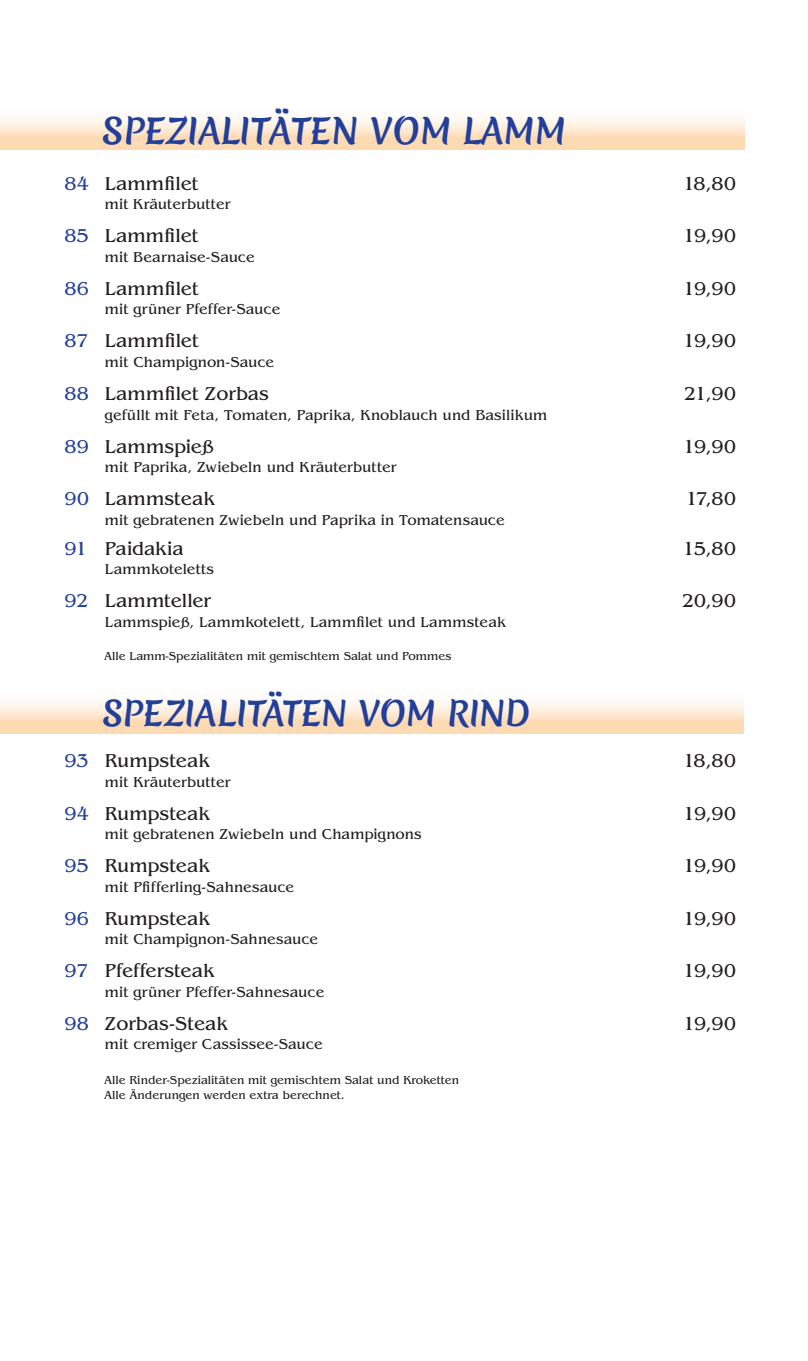
<style>
.page{position:relative;width:808px;height:1361px;background:#fff}
.page>*{position:absolute;margin:0;border:0;box-sizing:border-box;transform-origin:0 0}
.t1{font:700 34.05px "Merienda";color:#223f99}
.t2{font:700 33px "Merienda";letter-spacing:-.02em;color:#223f99}
.t3{font:19.5px "Benguiat Std";letter-spacing:-.005em;color:#231f20}
.t4{font:15px "Benguiat Std";letter-spacing:.005em;color:#231f20}
.t5{font:12px/14.4px "Benguiat Std";color:#231f20}
.s1{color:#223f99}
</style>
<div class="page">
<div style="left:0;top:107px;width:745px;height:43px;background:linear-gradient(to bottom,#feffff,#fed2a3)"></div>
<div style="left:0;top:691px;width:744px;height:42px;background:linear-gradient(to bottom,#feffff,#fed5a8)"></div>
<h1 class="t1" style="left:102px;top:106px;width:466px">SPEZIALITÄTEN VOM LAMM</h1>
<h3 class="t3" style="left:64px;top:173px;width:136px"><span class="s1">84</span> Lammfilet</h3>
<h3 class="t3" style="left:683px;top:173px;width:55px">18,80</h3>
<p class="t4" style="left:105px;top:196px;width:127px">mit Kräuterbutter</p>
<h3 class="t3" style="left:64px;top:225px;width:136px"><span class="s1">85</span> Lammfilet</h3>
<h3 class="t3" style="left:683px;top:225px;width:55px">19,90</h3>
<p class="t4" style="left:105px;top:249px;width:151px">mit Bearnaise-Sauce</p>
<h3 class="t3" style="left:64px;top:278px;width:136px"><span class="s1">86</span> Lammfilet</h3>
<h3 class="t3" style="left:683px;top:278px;width:55px">19,90</h3>
<p class="t4" style="left:105px;top:301px;width:177px">mit grüner Pfeffer-Sauce</p>
<h3 class="t3" style="left:64px;top:330px;width:136px"><span class="s1">87</span> Lammfilet</h3>
<h3 class="t3" style="left:683px;top:330px;width:55px">19,90</h3>
<p class="t4" style="left:105px;top:354px;width:171px">mit Champignon-Sauce</p>
<h3 class="t3" style="left:64px;top:383px;width:206px"><span class="s1">88</span> Lammfilet Zorbas</h3>
<h3 class="t3" style="left:684px;top:383px;width:54px">21,90</h3>
<p class="t4" style="left:105px;top:406px;width:444px">gefüllt mit Feta, Tomaten, Paprika, Knoblauch und Basilikum</p>
<h3 class="t3" style="left:64px;top:435px;width:151px"><span class="s1">89</span> Lammspieß</h3>
<h3 class="t3" style="left:683px;top:435px;width:55px">19,90</h3>
<p class="t4" style="left:105px;top:459px;width:293px">mit Paprika, Zwiebeln und Kräuterbutter</p>
<h3 class="t3" style="left:64px;top:488px;width:152px"><span class="s1">90</span> Lammsteak</h3>
<h3 class="t3" style="left:685px;top:488px;width:52px">17,80</h3>
<p class="t4" style="left:105px;top:511px;width:401px">mit gebratenen Zwiebeln und Paprika in Tomatensauce</p>
<h3 class="t3" style="left:64px;top:537px;width:121px"><span class="s1">91</span> Paidakia</h3>
<h3 class="t3" style="left:682px;top:537px;width:55px">15,80</h3>
<p class="t4" style="left:105px;top:561px;width:111px">Lammkoteletts</p>
<h3 class="t3" style="left:64px;top:590px;width:148px"><span class="s1">92</span> Lammteller</h3>
<h3 class="t3" style="left:682px;top:590px;width:56px">20,90</h3>
<p class="t4" style="left:105px;top:613px;width:402px">Lammspieß, Lammkotelett, Lammfilet und Lammsteak</p>
<p class="t5" style="left:104px;top:649px;width:349px">Alle Lamm-Spezialitäten mit gemischtem Salat und Pommes</p>
<h2 class="t2" style="left:103px;top:690px;width:429px">SPEZIALITÄTEN VOM RIND</h2>
<h3 class="t3" style="left:64px;top:750px;width:147px"><span class="s1">93</span> Rumpsteak</h3>
<h3 class="t3" style="left:683px;top:750px;width:55px">18,80</h3>
<p class="t4" style="left:105px;top:773px;width:127px">mit Kräuterbutter</p>
<h3 class="t3" style="left:64px;top:802px;width:147px"><span class="s1">94</span> Rumpsteak</h3>
<h3 class="t3" style="left:683px;top:802px;width:55px">19,90</h3>
<p class="t4" style="left:105px;top:826px;width:318px">mit gebratenen Zwiebeln und Champignons</p>
<h3 class="t3" style="left:64px;top:855px;width:147px"><span class="s1">95</span> Rumpsteak</h3>
<h3 class="t3" style="left:683px;top:855px;width:55px">19,90</h3>
<p class="t4" style="left:105px;top:878px;width:191px">mit Pfifferling-Sahnesauce</p>
<h3 class="t3" style="left:64px;top:907px;width:147px"><span class="s1">96</span> Rumpsteak</h3>
<h3 class="t3" style="left:683px;top:907px;width:55px">19,90</h3>
<p class="t4" style="left:105px;top:931px;width:215px">mit Champignon-Sahnesauce</p>
<h3 class="t3" style="left:64px;top:960px;width:152px"><span class="s1">97</span> Pfeffersteak</h3>
<h3 class="t3" style="left:683px;top:960px;width:55px">19,90</h3>
<p class="t4" style="left:105px;top:983px;width:221px">mit grüner Pfeffer-Sahnesauce</p>
<h3 class="t3" style="left:64px;top:1012px;width:165px"><span class="s1">98</span> Zorbas-Steak</h3>
<h3 class="t3" style="left:683px;top:1012px;width:55px">19,90</h3>
<p class="t4" style="left:105px;top:1036px;width:219px">mit cremiger Cassissee-Sauce</p>
<p class="t5" style="left:104px;top:1073px;width:357px">Alle Rinder-Spezialitäten mit gemischtem Salat und Kroketten<br>Alle Änderungen werden extra berechnet.</p>
</div>
